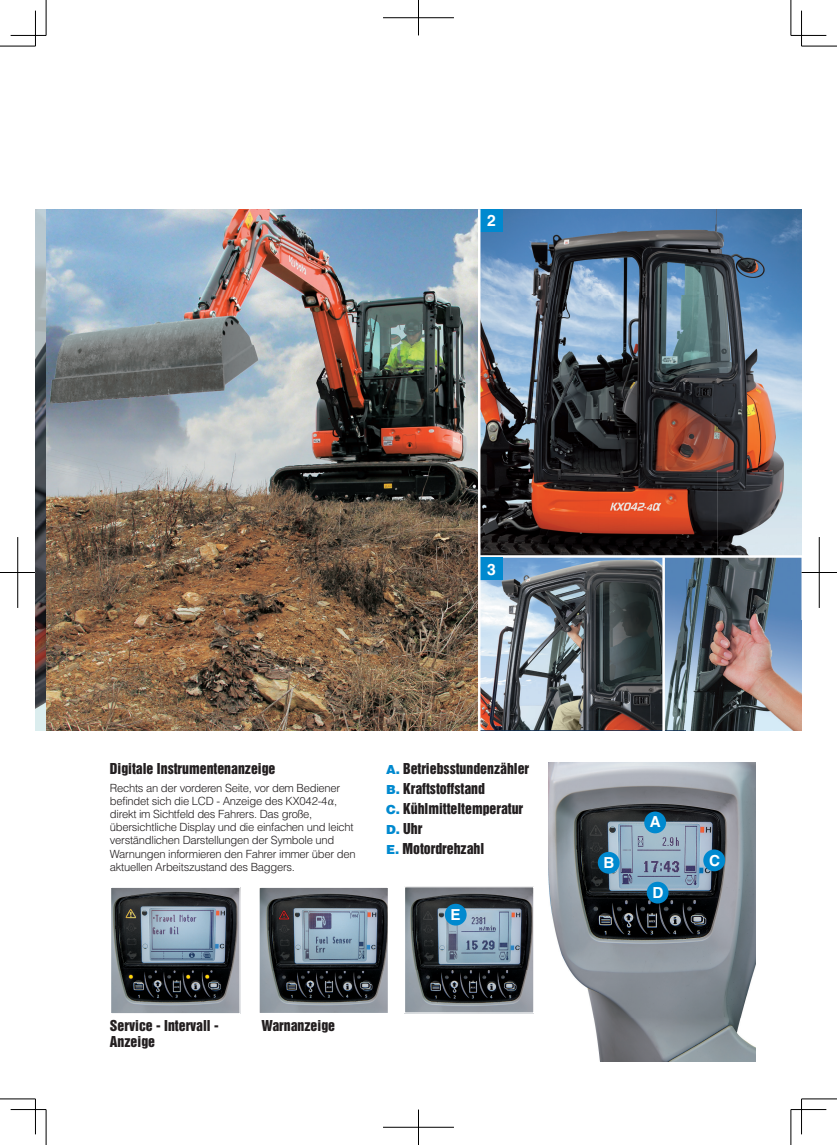
<style>
.page{position:relative;width:837px;height:1145px;background:#fff}
.page>*{position:absolute;margin:0;border:0;box-sizing:border-box;transform-origin:0 0}
.t1{font:700 15.75px "Helvetica";color:#fff}
.t2{font:700 15.25px "Helvetica";color:#fff}
.t3{font:13.75px/20px "Helvetica Inserat LT Std";color:#231f20}
.t4{font:300 11.25px/13.1px "Helvetica";letter-spacing:-.025em;color:#231f20}
.s1{font-family:"Koz Min Pro";font-weight:400}
.s2{font-family:"Helvetica";font-weight:900;font-size:12.5px;color:#0089cf}
</style>
<div class="page">
<img style="left:35px;top:209px;width:11px;height:521px">
<img style="left:548px;top:762px;width:207px;height:299px">
<div style="left:644px;top:811px;width:21px;height:22px;background:#0089cf;border-radius:50%"></div>
<div style="left:597px;top:852px;width:22px;height:21px;background:#0089cf;border-radius:50%"></div>
<div style="left:646px;top:881px;width:22px;height:22px;background:#0089cf;border-radius:50%"></div>
<div style="left:703px;top:849px;width:21px;height:22px;background:#0089cf;border-radius:50%"></div>
<img style="left:112px;top:888px;width:127px;height:124px">
<div style="left:110px;top:886px;width:131px;height:128px;border:1px solid #fff"></div>
<img style="left:260px;top:888px;width:127px;height:124px">
<div style="left:258px;top:886px;width:131px;height:128px;border:1px solid #fff"></div>
<img style="left:480px;top:209px;width:321px;height:346px">
<img style="left:479px;top:209px;width:317px;height:1px">
<div style="left:480px;top:209px;width:22px;height:22px;background:#0089cf"></div>
<img style="left:480px;top:557px;width:182px;height:173px">
<img style="left:664px;top:557px;width:137px;height:173px">
<img style="left:686px;top:557px;width:110px;height:21px">
<div style="left:480px;top:557px;width:22px;height:23px;background:#0089cf"></div>
<img style="left:46px;top:209px;width:432px;height:521px">
<hr style="left:478px;top:209px;width:2px;height:523px;background:#fff">
<img style="left:405px;top:888px;width:127px;height:123px">
<div style="left:403px;top:886px;width:131px;height:127px;border:1px solid #fff"></div>
<div style="left:444px;top:903px;width:22px;height:22px;background:#0089cf;border-radius:50%"></div>
<hr style="left:0;top:46px;width:35px;height:1px;background:#000">
<hr style="left:801px;top:46px;width:35px;height:1px;background:#000">
<hr style="left:0;top:1098px;width:35px;height:1px;background:#000">
<hr style="left:801px;top:1098px;width:35px;height:1px;background:#000">
<hr style="left:46px;top:0;width:1px;height:35px;background:#000">
<hr style="left:46px;top:1109px;width:1px;height:35px;background:#000">
<hr style="left:790px;top:0;width:1px;height:35px;background:#000">
<hr style="left:790px;top:1109px;width:1px;height:35px;background:#000">
<hr style="left:11px;top:35px;width:35px;height:1px;background:#000">
<hr style="left:790px;top:35px;width:36px;height:1px;background:#000">
<hr style="left:11px;top:1109px;width:35px;height:1px;background:#000">
<hr style="left:790px;top:1109px;width:36px;height:1px;background:#000">
<hr style="left:35px;top:11px;width:1px;height:35px;background:#000">
<hr style="left:35px;top:1098px;width:1px;height:36px;background:#000">
<hr style="left:801px;top:11px;width:1px;height:35px;background:#000">
<hr style="left:801px;top:1098px;width:1px;height:36px;background:#000">
<hr style="left:383px;top:18px;width:71px;height:1px;background:#000">
<hr style="left:418px;top:0;width:1px;height:35px;background:#000">
<hr style="left:383px;top:1127px;width:71px;height:1px;background:#000">
<hr style="left:418px;top:1109px;width:1px;height:35px;background:#000">
<hr style="left:0;top:572px;width:35px;height:1px;background:#000">
<hr style="left:18px;top:537px;width:1px;height:71px;background:#000">
<hr style="left:801px;top:572px;width:35px;height:1px;background:#000">
<hr style="left:818px;top:537px;width:1px;height:71px;background:#000">
<h1 class="t1" style="left:487px;top:211px;width:10px">2</h1>
<h1 class="t1" style="left:487px;top:559px;width:10px">3</h1>
<p class="t3" style="left:110px;top:758px;width:167px">Digitale Instrumentenanzeige</p>
<p class="t4" style="left:110px;top:781px;width:247px">Rechts an der vorderen Seite, vor dem Bediener befindet sich die LCD - Anzeige des KX042-4<span class="s1">α</span>, direkt im Sichtfeld des Fahrers. Das große, übersichtliche Display und die einfachen und leicht verständlichen Darstellungen der Symbole und Warnungen informieren den Fahrer immer über den aktuellen Arbeitszustand des Baggers.</p>
<p class="t3" style="left:386px;top:758px;width:144px"><span class="s2">A.</span> Betriebsstundenzähler<br><span class="s2">B.</span> Kraftstoffstand<br><span class="s2">C.</span> Kühlmitteltemperatur<br><span class="s2">D.</span> Uhr<br><span class="s2">E.</span> Motordrehzahl</p>
<h2 class="t2" style="left:450px;top:905px;width:12px">E</h2>
<p class="t3" style="left:110px;top:1017px;width:110px;line-height:16.2px">Service - Intervall -<br>Anzeige</p>
<p class="t3" style="left:261px;top:1015px;width:75px">Warnanzeige</p>
<h2 class="t2" style="left:603px;top:853px;width:12px">B</h2>
<h2 class="t2" style="left:649px;top:812px;width:12px">A</h2>
<h2 class="t2" style="left:652px;top:883px;width:12px">D</h2>
<h2 class="t2" style="left:708px;top:851px;width:12px">C</h2>
</div>
